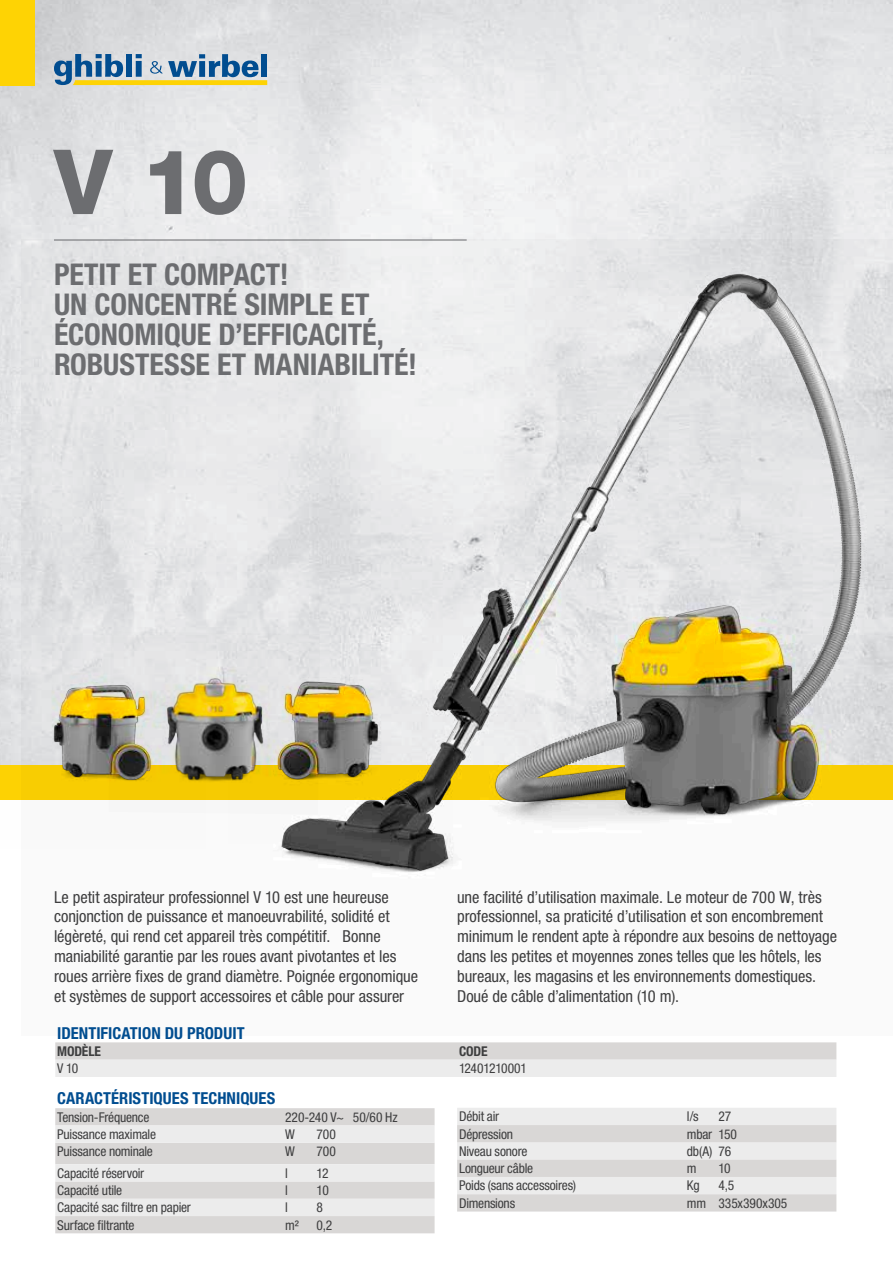
<style>
.page{position:relative;width:893px;height:1263px;background:#fff}
.page>*{position:absolute;margin:0;border:0;box-sizing:border-box;transform-origin:0 0}
._3-Testo{font:800 90px "Helvetica Neue LT Std";color:#6c6d70}
._3-Testo-2{font:700 condensed 30px/30px "Helvetica Neue LT Std";letter-spacing:-.005em;color:#6c6d70}
._3-Testo-3{font:condensed 16.5px/19.8px "Helvetica Neue LT Std";letter-spacing:-.005em;color:#3e3e3f}
.Tab-Titolo{font:700 condensed 16.5px "Helvetica Neue LT Std";letter-spacing:.005em;color:#014d90}
.Tab-testi{font:condensed 13.5px "Helvetica Neue LT Std";letter-spacing:-.015em;color:#3e3e3f}
.Tab-Sottotito{font:700 condensed 13.5px "Helvetica Neue LT Std";letter-spacing:-.01em;color:#3e3e3f}
</style>
<div class="page">
<img style="left:0;top:0;width:893px;height:638px">
<svg style="left:54px;top:54px;width:213px;height:31px;background:#94a9a5"></svg>
<div style="left:0;top:0;width:34px;height:85px;background:#fed304"></div>
<img style="left:21px;top:239px;width:872px;height:633px">
<img style="left:228px;top:651px;width:224px;height:193px">
<img style="left:109px;top:631px;width:211px;height:183px">
<img style="left:0;top:638px;width:205px;height:210px">
<div style="left:55px;top:1108px;width:380px;height:125px;background:#d9d7d6"></div>
<svg style="left:55px;top:1125px;width:380px;height:91px;background:#e4e3e3"></svg>
<svg style="left:457px;top:1108px;width:379px;height:103px;background:#e2e1e1"></svg>
<svg style="left:55px;top:1042px;width:781px;height:35px;background:#e3e2e1"></svg>
<p class="_3-Testo" style="left:54px;top:128px;width:196px">V 10</p>
<p class="_3-Testo-2" style="left:54px;top:258px;width:236px">PETIT ET COMPACT!</p>
<p class="_3-Testo-2" style="left:54px;top:288px;width:365px">UN CONCENTRÉ SIMPLE ET<br>ÉCONOMIQUE D’EFFICACITÉ,<br>ROBUSTESSE ET MANIABILITÉ!</p>
<p class="_3-Testo-3" style="left:54px;top:887px;width:366px">Le petit aspirateur professionnel V 10 est une heureuse conjonction de puissance et manoeuvrabilité, solidité et légèreté, qui rend cet appareil très compétitif. Bonne maniabilité garantie par les roues avant pivotantes et les roues arrière fixes de grand diamètre. Poignée ergonomique et systèmes de support accessoires et câble pour assurer</p>
<p class="_3-Testo-3" style="left:457px;top:887px;width:381px">une facilité d’utilisation maximale. Le moteur de 700 W, très professionnel, sa praticité d’utilisation et son encombrement minimum le rendent apte à répondre aux besoins de nettoyage dans les petites et moyennes zones telles que les hôtels, les bureaux, les magasins et les environnements domestiques.<br>Doué de câble d’alimentation (10 m).</p>
<p class="Tab-Titolo" style="left:57px;top:1023px;width:189px">IDENTIFICATION DU PRODUIT</p>
<p class="Tab-Sottotito" style="left:57px;top:1043px;width:45px">MODÈLE</p>
<p class="Tab-Sottotito" style="left:459px;top:1043px;width:30px">CODE</p>
<p class="Tab-testi" style="left:57px;top:1060px;width:23px">V 10</p>
<p class="Tab-testi" style="left:459px;top:1060px;width:69px">12401210001</p>
<p class="Tab-Titolo" style="left:57px;top:1088px;width:220px">CARACTÉRISTIQUES TECHNIQUES</p>
<p class="Tab-testi" style="left:57px;top:1109px;width:94px">Tension-Fréquence</p>
<p class="Tab-testi" style="left:285px;top:1109px;width:114px">220-240 V~ 50/60 Hz</p>
<p class="Tab-testi" style="left:57px;top:1126px;width:100px">Puissance maximale</p>
<p class="Tab-testi" style="left:285px;top:1126px;width:11px">W</p>
<p class="Tab-testi" style="left:317px;top:1126px;width:21px">700</p>
<p class="Tab-testi" style="left:57px;top:1144px;width:97px">Puissance nominale</p>
<p class="Tab-testi" style="left:285px;top:1144px;width:11px">W</p>
<p class="Tab-testi" style="left:317px;top:1144px;width:21px">700</p>
<p class="Tab-testi" style="left:57px;top:1165px;width:89px">Capacité réservoir</p>
<p class="Tab-testi" style="left:285px;top:1165px;width:4px">l</p>
<p class="Tab-testi" style="left:317px;top:1165px;width:14px">12</p>
<p class="Tab-testi" style="left:57px;top:1182px;width:67px">Capacité utile</p>
<p class="Tab-testi" style="left:285px;top:1182px;width:4px">l</p>
<p class="Tab-testi" style="left:317px;top:1182px;width:14px">10</p>
<p class="Tab-testi" style="left:57px;top:1200px;width:135px">Capacité sac filtre en papier</p>
<p class="Tab-testi" style="left:285px;top:1200px;width:4px">l</p>
<p class="Tab-testi" style="left:317px;top:1200px;width:8px">8</p>
<p class="Tab-testi" style="left:57px;top:1217px;width:79px">Surface filtrante</p>
<p class="Tab-testi" style="left:285px;top:1217px;width:15px">m²</p>
<p class="Tab-testi" style="left:317px;top:1217px;width:17px">0,2</p>
<p class="Tab-testi" style="left:459px;top:1109px;width:42px">Débit air</p>
<p class="Tab-testi" style="left:687px;top:1109px;width:13px">l/s</p>
<p class="Tab-testi" style="left:718px;top:1109px;width:14px">27</p>
<p class="Tab-testi" style="left:459px;top:1126px;width:56px">Dépression</p>
<p class="Tab-testi" style="left:687px;top:1126px;width:27px">mbar</p>
<p class="Tab-testi" style="left:718px;top:1126px;width:20px">150</p>
<p class="Tab-testi" style="left:459px;top:1143px;width:70px">Niveau sonore</p>
<p class="Tab-testi" style="left:687px;top:1143px;width:46px">db(A) 76</p>
<p class="Tab-testi" style="left:459px;top:1160px;width:76px">Longueur câble</p>
<p class="Tab-testi" style="left:687px;top:1160px;width:11px">m</p>
<p class="Tab-testi" style="left:718px;top:1160px;width:14px">10</p>
<p class="Tab-testi" style="left:459px;top:1178px;width:118px">Poids (sans accessoires)</p>
<p class="Tab-testi" style="left:687px;top:1178px;width:14px">Kg</p>
<p class="Tab-testi" style="left:718px;top:1178px;width:17px">4,5</p>
<p class="Tab-testi" style="left:459px;top:1195px;width:58px">Dimensions</p>
<p class="Tab-testi" style="left:687px;top:1195px;width:21px">mm</p>
<p class="Tab-testi" style="left:718px;top:1195px;width:70px">335x390x305</p>
</div>
